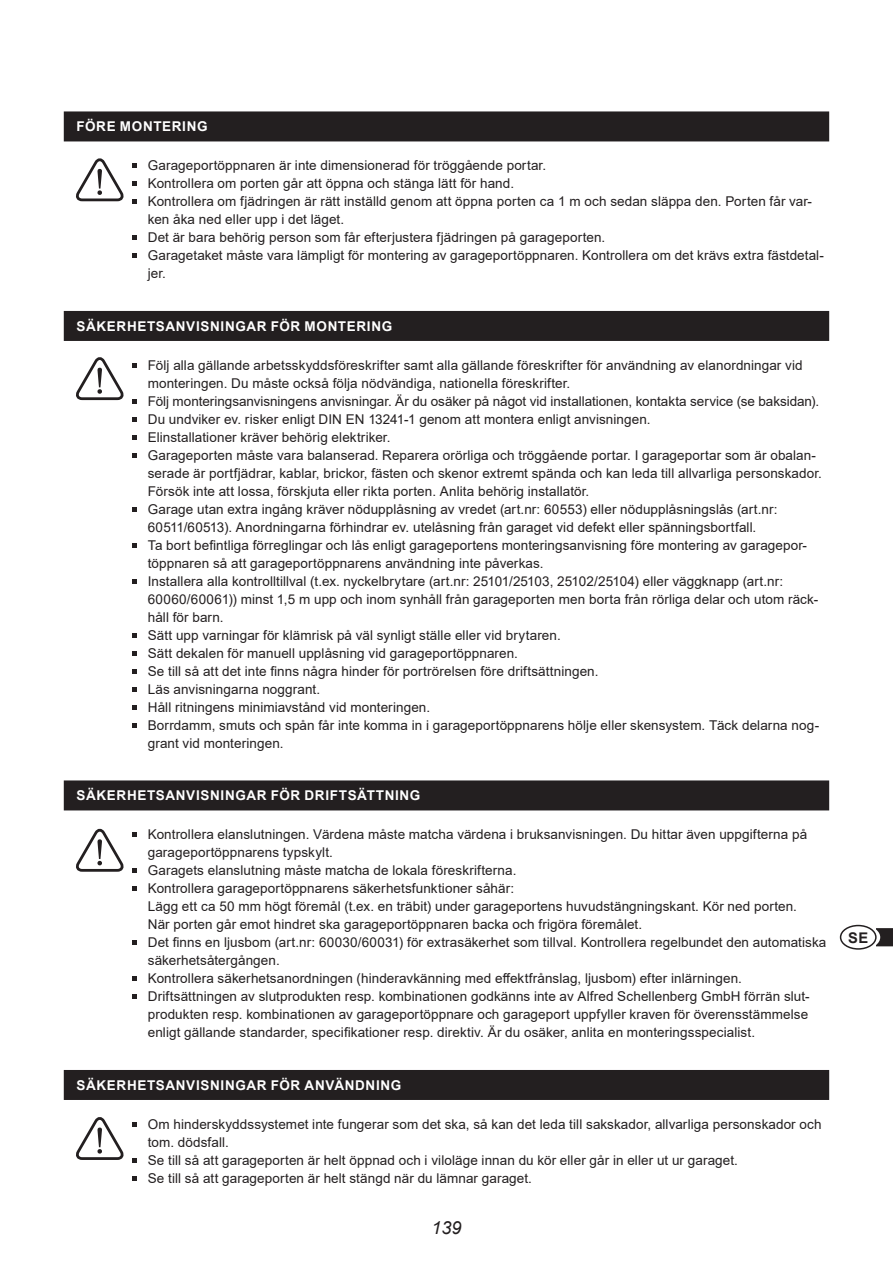
<style>
.page{position:relative;width:893px;height:1263px;background:#fff}
.page>*{position:absolute;margin:0;border:0;box-sizing:border-box;transform-origin:0 0}
.t1{font:italic 18px "Arial";color:#231f20}
.t2{font:700 14.7px "Arial";color:#231f20}
._02_Copy_normal{font:13.5px/18px "Arial";letter-spacing:.005em;color:#231f20}
._01_Headline_Balken{font:700 13.5px "Arial";letter-spacing:.05em;color:#fff}
</style>
<div class="page">
<svg style="left:876px;top:928px;width:17px;height:18px"></svg>
<div style="left:840px;top:925px;width:37px;height:25px;border:2px solid #231f20;border-radius:50%"></div>
<div style="left:64px;top:111px;width:765px;height:30px;background:#231f20"></div>
<div style="left:64px;top:311px;width:765px;height:30px;background:#231f20"></div>
<div style="left:64px;top:780px;width:765px;height:30px;background:#231f20"></div>
<div style="left:64px;top:1070px;width:765px;height:30px;background:#231f20"></div>
<svg style="left:133px;top:164px;width:4px;height:4px"></svg>
<svg style="left:133px;top:182px;width:4px;height:4px"></svg>
<svg style="left:133px;top:200px;width:4px;height:4px"></svg>
<svg style="left:133px;top:236px;width:4px;height:4px"></svg>
<svg style="left:133px;top:254px;width:4px;height:4px"></svg>
<svg style="left:133px;top:363px;width:4px;height:4px"></svg>
<svg style="left:133px;top:399px;width:4px;height:4px"></svg>
<svg style="left:133px;top:417px;width:4px;height:4px"></svg>
<svg style="left:133px;top:435px;width:4px;height:4px"></svg>
<svg style="left:133px;top:453px;width:4px;height:4px"></svg>
<svg style="left:133px;top:507px;width:4px;height:4px"></svg>
<svg style="left:133px;top:543px;width:4px;height:4px"></svg>
<svg style="left:133px;top:579px;width:4px;height:4px"></svg>
<svg style="left:133px;top:633px;width:4px;height:4px"></svg>
<svg style="left:133px;top:651px;width:4px;height:4px"></svg>
<svg style="left:133px;top:669px;width:4px;height:4px"></svg>
<svg style="left:133px;top:687px;width:4px;height:4px"></svg>
<svg style="left:133px;top:705px;width:4px;height:4px"></svg>
<svg style="left:133px;top:723px;width:4px;height:4px"></svg>
<svg style="left:133px;top:833px;width:4px;height:4px"></svg>
<svg style="left:133px;top:869px;width:4px;height:4px"></svg>
<svg style="left:133px;top:887px;width:4px;height:4px"></svg>
<svg style="left:133px;top:941px;width:4px;height:4px"></svg>
<svg style="left:133px;top:977px;width:4px;height:4px"></svg>
<svg style="left:133px;top:995px;width:4px;height:4px"></svg>
<svg style="left:133px;top:1122px;width:4px;height:4px"></svg>
<svg style="left:133px;top:1158px;width:4px;height:4px"></svg>
<svg style="left:133px;top:1176px;width:4px;height:4px"></svg>
<svg style="left:76px;top:158px;width:48px;height:43px"></svg>
<svg style="left:76px;top:357px;width:48px;height:43px"></svg>
<svg style="left:76px;top:829px;width:48px;height:43px"></svg>
<svg style="left:76px;top:1117px;width:48px;height:43px"></svg>
<p class="_01_Headline_Balken" style="left:77px;top:117px;width:133px">FÖRE MONTERING</p>
<p class="_02_Copy_normal" style="left:148px;top:156px;width:400px">Garageportöppnaren är inte dimensionerad för tröggående portar.</p>
<p class="_02_Copy_normal" style="left:148px;top:174px;width:368px">Kontrollera om porten går att öppna och stänga lätt för hand.</p>
<p class="_02_Copy_normal" style="left:148px;top:192px;width:666px">Kontrollera om fjädringen är rätt inställd genom att öppna porten ca 1 m och sedan släppa den. Porten får var&shy;ken åka ned eller upp i det läget.</p>
<p class="_02_Copy_normal" style="left:148px;top:228px;width:459px">Det är bara behörig person som får efterjustera fjädringen på garageporten.</p>
<p class="_02_Copy_normal" style="left:148px;top:246px;width:678px">Garagetaket måste vara lämpligt för montering av garageportöppnaren. Kontrollera om det krävs extra fästdetal&shy;jer.</p>
<p class="_01_Headline_Balken" style="left:77px;top:316px;width:317px">SÄKERHETSANVISNINGAR FÖR MONTERING</p>
<p class="_02_Copy_normal" style="left:148px;top:356px;width:656px">Följ alla gällande arbetsskyddsföreskrifter samt alla gällande föreskrifter för användning av elanordningar vid monteringen. Du måste också följa nödvändiga, nationella föreskrifter.</p>
<p class="_02_Copy_normal" style="left:148px;top:392px;width:673px">Följ monteringsanvisningens anvisningar. Är du osäker på något vid installationen, kontakta service (se baksidan).</p>
<p class="_02_Copy_normal" style="left:148px;top:410px;width:502px">Du undviker ev. risker enligt DIN EN 13241-1 genom att montera enligt anvisningen.</p>
<p class="_02_Copy_normal" style="left:148px;top:428px;width:244px">Elinstallationer kräver behörig elektriker.</p>
<p class="_02_Copy_normal" style="left:148px;top:446px;width:673px">Garageporten måste vara balanserad. Reparera orörliga och tröggående portar. I garageportar som är obalan&shy;serade är portfjädrar, kablar, brickor, fästen och skenor extremt spända och kan leda till allvarliga personskador.<br>Försök inte att lossa, förskjuta eller rikta porten. Anlita behörig installatör.</p>
<p class="_02_Copy_normal" style="left:148px;top:500px;width:631px">Garage utan extra ingång kräver nödupplåsning av vredet (art.nr: 60553) eller nödupplåsningslås (art.nr:<br>60511/60513). Anordningarna förhindrar ev. utelåsning från garaget vid defekt eller spänningsbortfall.</p>
<p class="_02_Copy_normal" style="left:148px;top:536px;width:661px">Ta bort befintliga förreglingar och lås enligt garageportens monteringsanvisning före montering av garagepor&shy;töppnaren så att garageportöppnarens användning inte påverkas.</p>
<p class="_02_Copy_normal" style="left:148px;top:572px;width:672px">Installera alla kontrolltillval (t.ex. nyckelbrytare (art.nr: 25101/25103, 25102/25104) eller väggknapp (art.nr:<br>60060/60061)) minst 1,5 m upp och inom synhåll från garageporten men borta från rörliga delar och utom räck&shy;håll för barn.</p>
<p class="_02_Copy_normal" style="left:148px;top:626px;width:414px">Sätt upp varningar för klämrisk på väl synligt ställe eller vid brytaren.</p>
<p class="_02_Copy_normal" style="left:148px;top:644px;width:372px">Sätt dekalen för manuell upplåsning vid garageportöppnaren.</p>
<p class="_02_Copy_normal" style="left:148px;top:662px;width:452px">Se till så att det inte finns några hinder för portrörelsen före driftsättningen.</p>
<p class="_02_Copy_normal" style="left:148px;top:680px;width:171px">Läs anvisningarna noggrant.</p>
<p class="_02_Copy_normal" style="left:148px;top:698px;width:284px">Håll ritningens minimiavstånd vid monteringen.</p>
<p class="_02_Copy_normal" style="left:148px;top:716px;width:673px">Borrdamm, smuts och spån får inte komma in i garageportöppnarens hölje eller skensystem. Täck delarna nog&shy;grant vid monteringen.</p>
<p class="_01_Headline_Balken" style="left:77px;top:786px;width:345px">SÄKERHETSANVISNINGAR FÖR DRIFTSÄTTNING</p>
<p class="_02_Copy_normal" style="left:148px;top:825px;width:661px">Kontrollera elanslutningen. Värdena måste matcha värdena i bruksanvisningen. Du hittar även uppgifterna på garageportöppnarens typskylt.</p>
<p class="_02_Copy_normal" style="left:148px;top:861px;width:370px">Garagets elanslutning måste matcha de lokala föreskrifterna.</p>
<p class="_02_Copy_normal" style="left:148px;top:879px;width:651px">Kontrollera garageportöppnarens säkerhetsfunktioner såhär:<br>Lägg ett ca 50 mm högt föremål (t.ex. en träbit) under garageportens huvudstängningskant. Kör ned porten.<br>När porten går emot hindret ska garageportöppnaren backa och frigöra föremålet.</p>
<p class="_02_Copy_normal" style="left:148px;top:933px;width:680px">Det finns en ljusbom (art.nr: 60030/60031) för extrasäkerhet som tillval. Kontrollera regelbundet den automatiska säkerhetsåtergången.</p>
<p class="_02_Copy_normal" style="left:148px;top:969px;width:596px">Kontrollera säkerhetsanordningen (hinderavkänning med effektfrånslag, ljusbom) efter inlärningen.</p>
<p class="_02_Copy_normal" style="left:148px;top:987px;width:663px;text-align:justify">Driftsättningen av slutprodukten resp. kombinationen godkänns inte av Alfred Schellenberg GmbH förrän slut&shy;produkten resp. kombinationen av garageportöppnare och garageport uppfyller kraven för överensstämmelse enligt gällande standarder, specifikationer resp. direktiv. Är du osäker, anlita en monteringsspecialist.</p>
<p class="_01_Headline_Balken" style="left:77px;top:1075px;width:326px">SÄKERHETSANVISNINGAR FÖR ANVÄNDNING</p>
<p class="_02_Copy_normal" style="left:148px;top:1115px;width:675px">Om hinderskyddssystemet inte fungerar som det ska, så kan det leda till sakskador, allvarliga personskador och tom. dödsfall.</p>
<p class="_02_Copy_normal" style="left:148px;top:1151px;width:592px">Se till så att garageporten är helt öppnad och i viloläge innan du kör eller går in eller ut ur garaget.</p>
<p class="_02_Copy_normal" style="left:148px;top:1169px;width:386px">Se till så att garageporten är helt stängd när du lämnar garaget.</p>
<h1 class="t1" style="left:431px;top:1215px;width:32px">139</h1>
<p class="t2" style="left:848px;top:927px;width:22px">SE</p>
</div>
